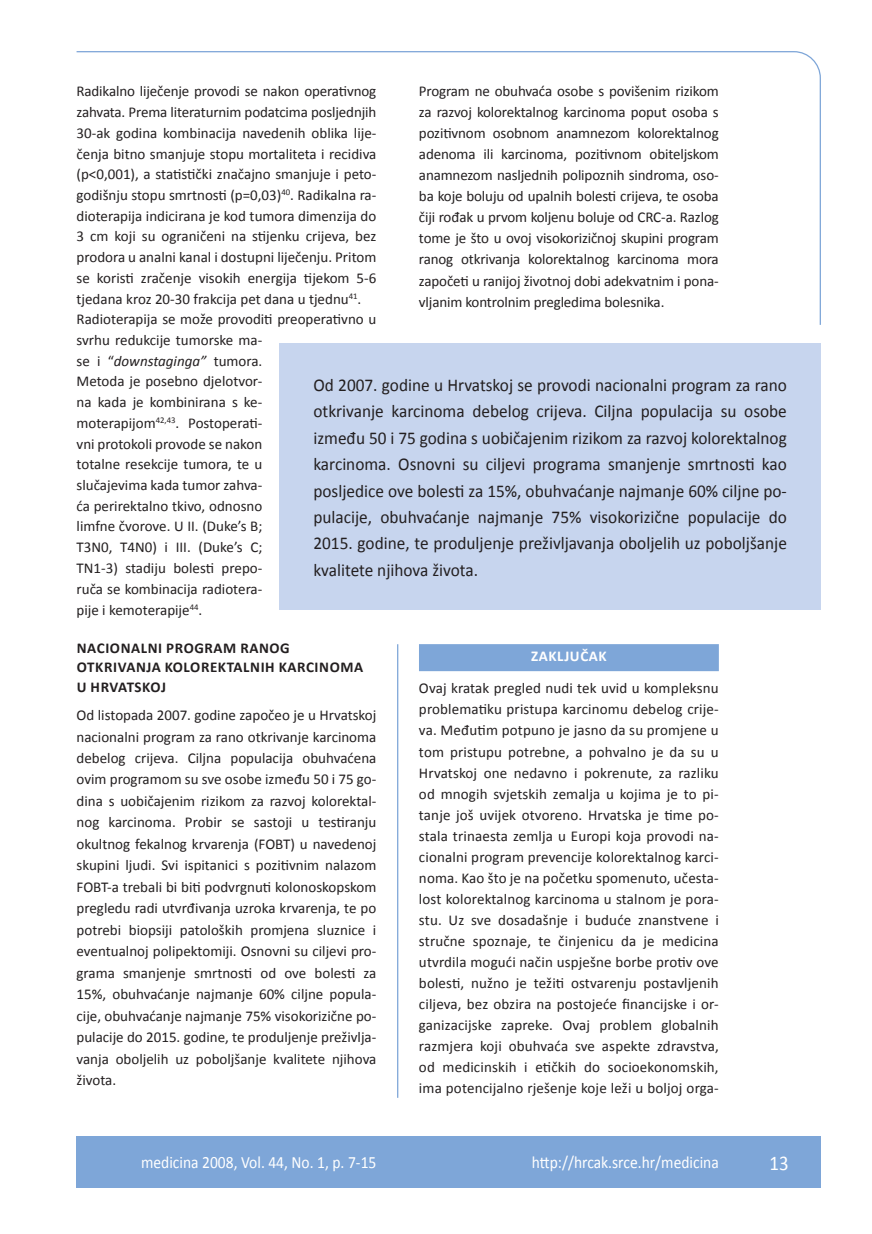
<style>
.page{position:relative;width:872px;height:1234px;background:#fff}
.page>*{position:absolute;margin:0;border:0;box-sizing:border-box;transform-origin:0 0}
.t1{font:21px "Calibri";color:#fff;scale:.9 1}
.t2{font:18px/26.4px "Calibri";color:#231f20;text-align:justify;scale:.96 1}
.t3{font:17.25px "Calibri";color:#fff;scale:.9 1}
.t4{font:15px/21px "Calibri";color:#231f20;text-align:justify}
.t5{font:700 15px/19.5px "Calibri";letter-spacing:.04em;color:#231f20}
.t6{font:700 15px "Calibri";letter-spacing:.04em;color:#fff}
.s1{font-style:italic}
</style>
<div class="page">
<div style="left:279px;top:343px;width:542px;height:266px;background:#c7d5ee"></div>
<div style="left:419px;top:644px;width:300px;height:27px;background:#7ea6d8"></div>
<svg style="left:76px;top:51px;width:745px;height:274px"></svg>
<hr style="left:397px;top:644px;width:1px;height:453px;background:#7ea6d8">
<div style="left:77px;top:1135px;width:744px;height:51px;background:#7ea6d8"></div>
<p class="t4" style="left:77px;top:80px;width:301px;text-align:left">Radikalno liječenje provodi se nakon operativnog zahvata. Prema literaturnim podatcima posljednjih 30-ak godina kombinacija navedenih oblika lije&shy;čenja bitno smanjuje stopu mortaliteta i recidiva (p&lt;0,001), a statistički značajno smanjuje i peto&shy;godišnju stopu smrtnosti (p=0,03)<sup>40</sup>. Radikalna ra&shy;dioterapija indicirana je kod tumora dimenzija do 3 cm koji su ograničeni na stijenku crijeva, bez prodora u analni kanal i dostupni liječenju. Pritom se koristi zračenje visokih energija tijekom 5-6 tjedana kroz 20-30 frakcija pet dana u tjednu<sup>41</sup>.<br>Radioterapija se može provoditi preoperativno u svrhu redukcije tumorske ma-<br>se i “<span class="s1">downstaginga”</span> tumora.<br>Metoda je posebno djelotvor-<br>na kada je kombinirana s ke-<br>moterapijom<sup>42,43</sup>. Postoperati-<br>vni protokoli provode se nakon<br>totalne resekcije tumora, te u<br>slučajevima kada tumor zahva-<br>ća perirektalno tkivo, odnosno<br>limfne čvorove. U II. (Duke’s B;<br>T3N0, T4N0) i III. (Duke’s C;<br>TN1-3) stadiju bolesti prepo-<br>ruča se kombinacija radiotera-<br>pije i kemoterapije<sup>44</sup>.</p>
<p class="t5" style="left:77px;top:637px;width:288px">NACIONALNI PROGRAM RANOG<br>OTKRIVANJA KOLOREKTALNIH KARCINOMA<br>U HRVATSKOJ</p>
<p class="t4" style="left:77px;top:703px;width:301px;line-height:21.5px">Od listopada 2007. godine započeo je u Hrvatskoj nacionalni program za rano otkrivanje karcinoma debelog crijeva. Ciljna populacija obuhvaćena ovim programom su sve osobe između 50 i 75 go&shy;dina s uobičajenim rizikom za razvoj kolorektal&shy;nog karcinoma. Probir se sastoji u testiranju okultnog fekalnog krvarenja (FOBT) u navedenoj skupini ljudi. Svi ispitanici s pozitivnim nalazom FOBT-a trebali bi biti podvrgnuti kolonoskopskom pregledu radi utvrđivanja uzroka krvarenja, te po potrebi biopsiji patoloških promjena sluznice i eventualnoj polipektomiji. Osnovni su ciljevi pro&shy;grama smanjenje smrtnosti od ove bolesti za 15%, obuhvaćanje najmanje 60% ciljne popula&shy;cije, obuhva-ćanje najmanje 75% visokori-zične po&shy;pulacije do 2015. godine, te produ- ljenje preživlja&shy;vanja oboljelih uz poboljšanje kvalitete njihova života.</p>
<p class="t4" style="left:419px;top:80px;width:301px">Program ne obuhvaća osobe s povišenim rizikom za razvoj kolorektalnog karcinoma poput osoba s pozitivnom osobnom anamnezom kolorektalnog adenoma ili karcinoma, pozitivnom obiteljskom anamnezom nasljednih polipoznih sindroma, oso&shy;ba koje boluju od upalnih bolesti crijeva, te osoba čiji rođak u prvom koljenu boluje od CRC-a. Razlog tome je što u ovoj visokorizičnoj skupini program ranog otkrivanja kolorektalnog karcinoma mora započeti u ranijoj životnoj dobi adekvatnim i pona&shy;vljanim kontrolnim pregledima bolesnika.</p>
<p class="t2" style="left:313px;top:371px;width:495px">Od 2007. godine u Hrvatskoj se provodi nacionalni program za rano otkrivanje karcinoma debelog crijeva. Ciljna populacija su osobe između 50 i 75 godina s uobičajenim rizikom za razvoj kolorektalnog karcinoma. Osnovni su ciljevi programa smanjenje smrtnosti kao posljedice ove bolesti za 15%, obuhvaćanje najmanje 60% ciljne po&shy;pulacije, obuhvaćanje najmanje 75% visokorizične populacije do 2015. godine, te produljenje preživljavanja oboljelih uz poboljšanje kvalitete njihova života.</p>
<p class="t6" style="left:531px;top:647px;width:77px">ZAKLJUČAK</p>
<p class="t4" style="left:419px;top:677px;width:301px">Ovaj kratak pregled nudi tek uvid u kompleksnu problematiku pristupa karcinomu debelog crije&shy;va. Međutim potpuno je jasno da su promjene u tom pristupu potrebne, a pohvalno je da su u Hrvatskoj one nedavno i pokrenute, za razliku od mnogih svjetskih zemalja u kojima je to pi&shy;tanje još uvijek otvoreno. Hrvatska je time po&shy;stala trinaesta zemlja u Europi koja provodi na&shy;cionalni program prevencije kolorektalnog karci&shy;noma. Kao što je na početku spomenuto, učesta&shy;lost kolorektalnog karcinoma u stalnom je pora&shy;stu. Uz sve dosadašnje i buduće znanstvene i stručne spoznaje, te činjenicu da je medicina utvrdila mogući način uspješne borbe protiv ove bolesti, nužno je težiti ostvarenju postavljenih ciljeva, bez obzira na postojeće financijske i or&shy;ganizacijske zapreke. Ovaj problem globalnih razmjera koji obuhvaća sve aspekte zdravstva, od medicinskih i etičkih do socioekonomskih, ima potencijalno rješenje koje leži u boljoj orga-</p>
<p class="t3" style="left:141px;top:1151px;width:263px">medicina 2008, Vol. 44, No. 1, p. 7-15</p>
<p class="t3" style="left:532px;top:1151px;width:209px">http://hrcak.srce.hr/medicina</p>
<h1 class="t1" style="left:769px;top:1149px;width:23px">13</h1>
</div>
